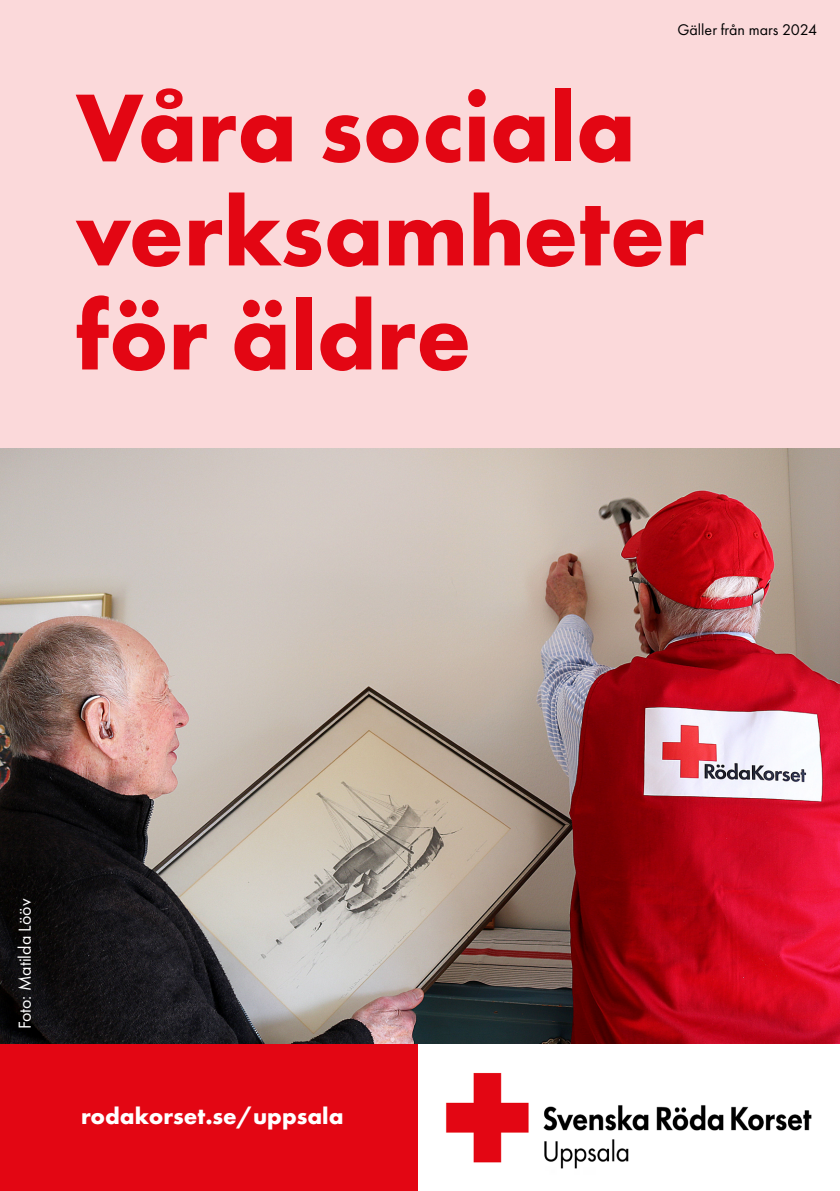
<style>
.page{position:relative;width:840px;height:1191px;background:#fff}
.page>*{position:absolute;margin:0;border:0;box-sizing:border-box;transform-origin:0 0}
.t1{font:700 100px/104px "Futura PT";color:#e30613}
.t2{font:700 24px "Futura PT";color:#fff}
.t3{font:18px "Futura PT";color:#fff}
.t4{font:16px "Futura PT";color:#000}
</style>
<div class="page">
<div style="left:0;top:0;width:839px;height:464px;background:#fbd9da"></div>
<div style="left:0;top:1044px;width:418px;height:147px;background:#e30613"></div>
<img style="left:446px;top:1072px;width:366px;height:97px">
<img style="left:0;top:448px;width:839px;height:596px">
<p class="t4" style="left:677px;top:20px;width:141px">Gäller från mars 2024</p>
<p class="t1" style="left:76px;top:73px;width:630px">Våra sociala verksamheter för äldre</p>
<p class="t3" style="left:14px;top:1029px;width:132px;rotate:-90deg">Foto: Matilda Lööv</p>
<p class="t2" style="left:81px;top:1100px;width:264px">rodakorset.se/uppsala</p>
</div>
